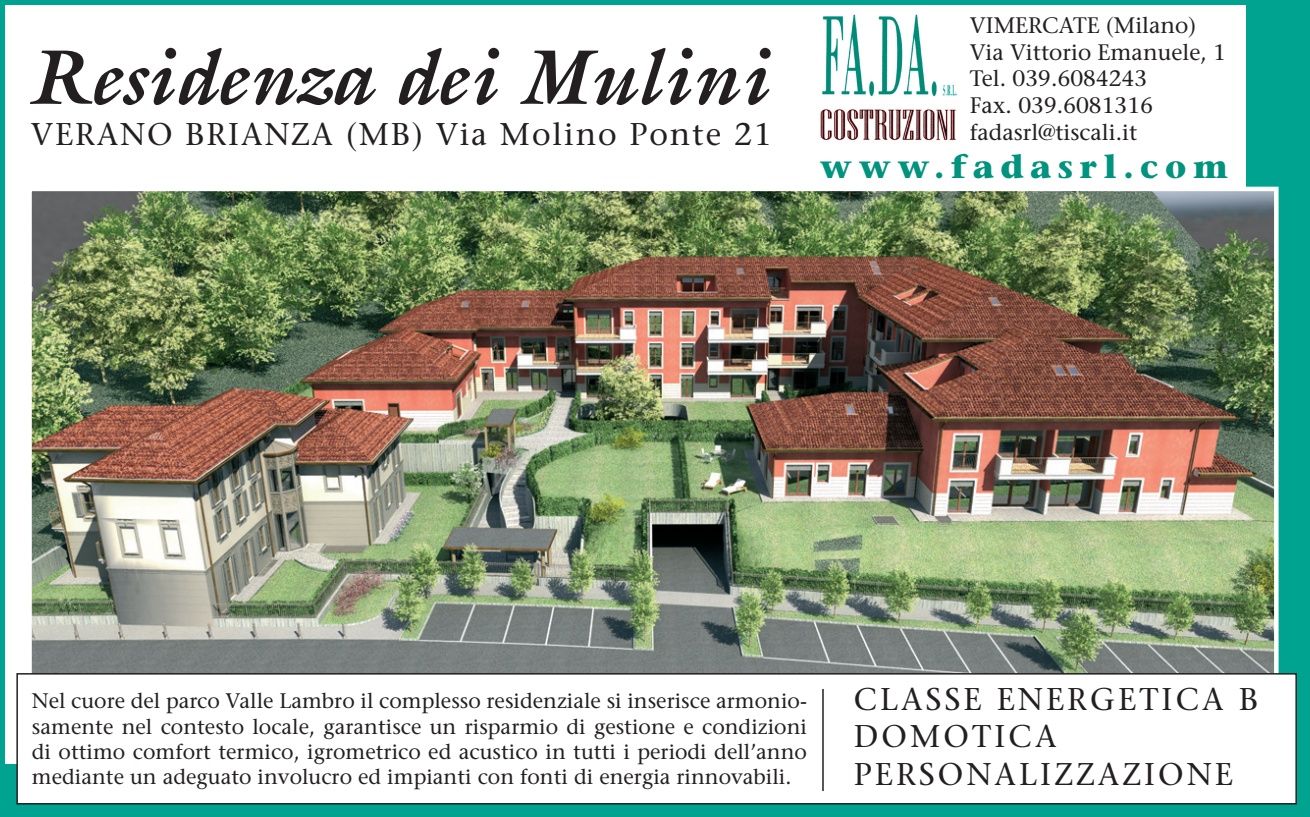
<style>
.page{position:relative;width:1310px;height:817px;background:#fff}
.page>*{position:absolute;margin:0;border:0;box-sizing:border-box;transform-origin:0 0}
.t1{font:italic 700 78px "Galliard";color:#231f20}
.t2{font:700 32.85px "Stone Serif";letter-spacing:.2em;color:#00937d}
.t3{font:31.35px/37.7px "Stone Serif";letter-spacing:.1em;color:#231f20}
.t4{font:31.35px "Stone Serif";letter-spacing:.06em;color:#231f20}
.t5{font:22.35px/26.8px "Stone Serif";color:#231f20}
.t6{font:21px/25.2px "Stone Serif";color:#231f20;text-align:justify}
</style>
<div class="page">
<div style="left:0;top:0;width:1310px;height:816px;background:#00a290"></div>
<div style="left:5px;top:5px;width:1240px;height:758px;background:#fff"></div>
<img style="left:32px;top:192px;width:1241px;height:481px">
<img style="left:820px;top:14px;width:137px;height:127px">
<div style="left:17px;top:673px;width:1279px;height:130px;background:#fff"></div>
<div style="left:16px;top:673px;width:1281px;height:131px;border:2px solid #231f20"></div>
<hr style="left:822px;top:688px;width:2px;height:102px;background:#231f20">
<h1 class="t1" style="left:27px;top:29px;width:743px">Residenza dei Mulini</h1>
<h3 class="t4" style="left:31px;top:115px;width:742px">VERANO BRIANZA (MB) Via Molino Ponte 21</h3>
<p class="t5" style="left:969px;top:12px;width:258px">VIMERCATE (Milano)<br>Via Vittorio Emanuele, 1<br>Tel. 039.6084243<br>Fax. 039.6081316 fadasrl@tiscali.it</p>
<h2 class="t2" style="left:820px;top:145px;width:410px">www.fadasrl.com</h2>
<p class="t6" style="left:32px;top:688px;width:776px">Nel cuore del parco Valle Lambro il complesso residenziale si inserisce armonio&shy;samente nel contesto locale, garantisce un risparmio di gestione e condizioni di ottimo comfort termico, igrometrico ed acustico in tutti i periodi dell’anno mediante un adeguato involucro ed impianti con fonti di energia rinnovabili.</p>
<h3 class="t3" style="left:854px;top:679px;width:406px">CLASSE ENERGETICA B<br>DOMOTICA<br>PERSONALIZZAZIONE</h3>
</div>
